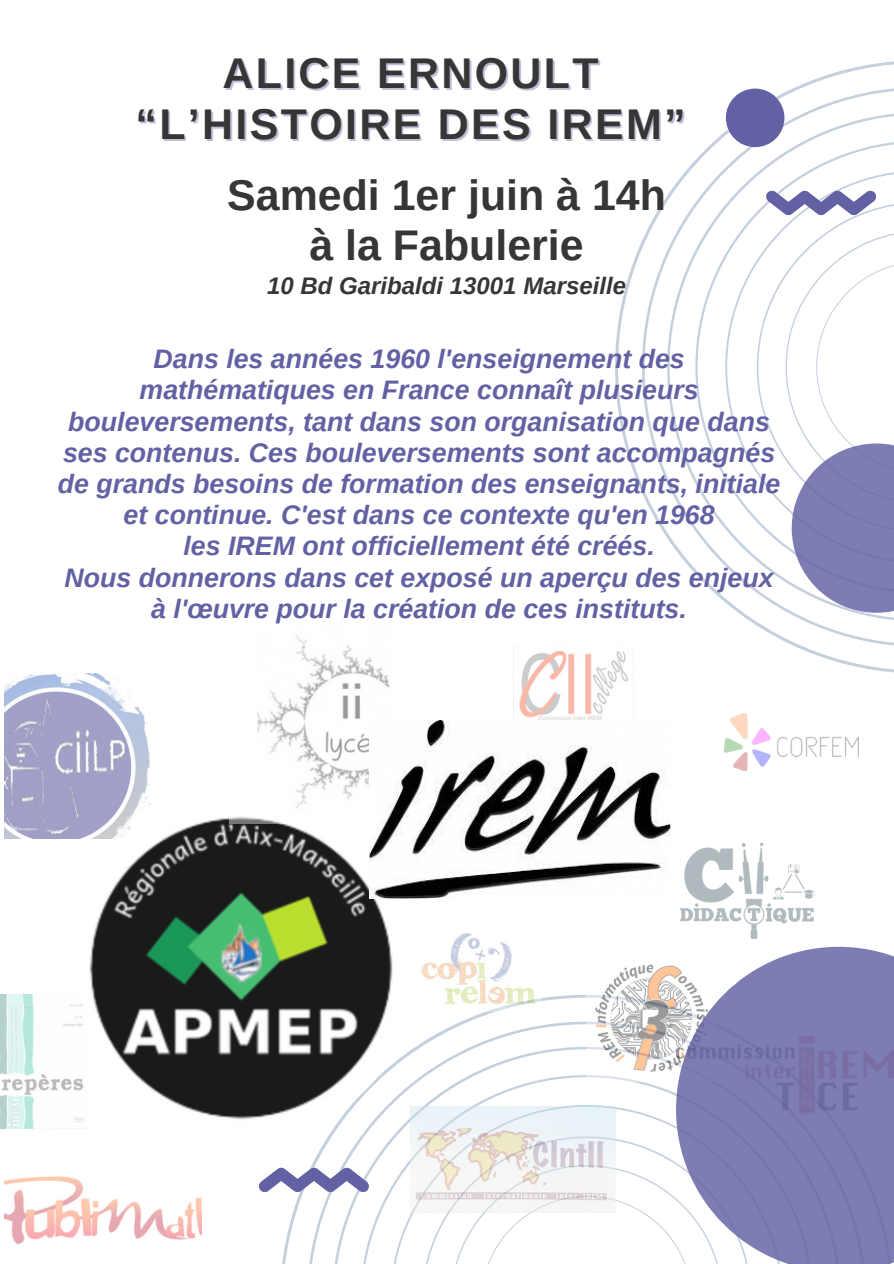
<style>
.page{position:relative;width:894px;height:1264px;background:#fff}
.page>*{position:absolute;margin:0;border:0;box-sizing:border-box;transform-origin:0 0}
.t1{font:700 42.9px "Arimo";letter-spacing:.055em;color:#363636}
.t2{font:700 42.9px "Arimo";color:#363636}
.t3{font:italic 700 26.7px/31.2px "Arimo";color:#6161a3;text-align:center}
.t4{font:italic 700 24px "Arimo";color:#363636}
</style>
<div class="page">
<svg style="left:615px;top:61px;width:278px;height:612px"></svg>
<svg style="left:641px;top:87px;width:252px;height:560px"></svg>
<svg style="left:765px;top:190px;width:111px;height:25px"></svg>
<svg style="left:309px;top:1021px;width:367px;height:242px"></svg>
<img style="left:79px;top:801px;width:337px;height:337px;border-radius:50%">
<svg style="left:785px;top:230px;width:108px;height:382px"></svg>
<div style="left:725px;top:89px;width:59px;height:58px;background:#6161a3;border-radius:50%"></div>
<svg style="left:258px;top:1167px;width:111px;height:25px"></svg>
<img style="left:680px;top:842px;width:135px;height:97px">
<img style="left:586px;top:964px;width:90px;height:117px">
<svg style="left:676px;top:946px;width:217px;height:317px;background:#8e8ebc"></svg>
<img style="left:513px;top:646px;width:120px;height:74px">
<img style="left:0;top:994px;width:87px;height:134px">
<img style="left:4px;top:1176px;width:197px;height:69px">
<img style="left:410px;top:929px;width:131px;height:82px">
<img style="left:230px;top:635px;width:213px;height:188px">
<img style="left:369px;top:721px;width:301px;height:177px">
<img style="left:4px;top:673px;width:146px;height:165px">
<img style="left:724px;top:713px;width:134px;height:57px">
<img style="left:410px;top:1106px;width:205px;height:106px">
<p class="t1" style="left:222px;top:49px;width:377px">ALICE ERNOULT</p>
<p class="t1" style="left:136px;top:100px;width:551px">“L’HISTOIRE DES IREM”</p>
<p class="t2" style="left:227px;top:171px;width:440px">Samedi 1er juin à 14h</p>
<p class="t2" style="left:309px;top:221px;width:275px">à la Fabulerie</p>
<p class="t4" style="left:267px;top:272px;width:360px">10 Bd Garibaldi 13001 Marseille</p>
<p class="t3" style="left:58px;top:343px;width:723px">Dans les années 1960 l'enseignement des mathématiques en France connaît plusieurs bouleversements, tant dans son organisation que dans ses contenus. Ces bouleversements sont accompagnés de grands besoins de formation des enseignants, initiale et continue. C'est dans ce contexte qu'en 1968<br>les IREM ont officiellement été créés.<br>Nous donnerons dans cet exposé un aperçu des enjeux à l'œuvre pour la création de ces instituts.</p>
</div>
